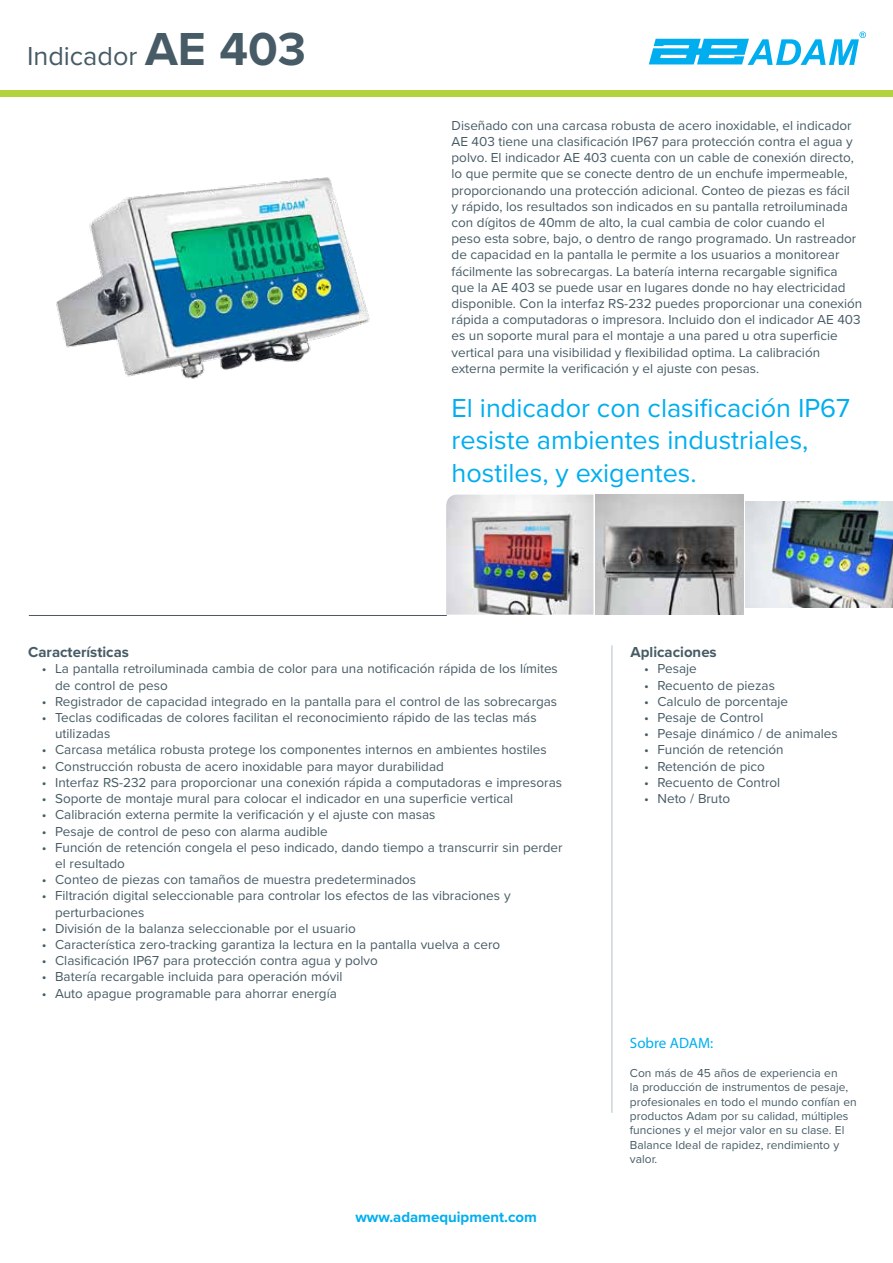
<style>
.page{position:relative;width:893px;height:1263px;background:#fff}
.page>*{position:absolute;margin:0;border:0;box-sizing:border-box;transform-origin:0 0}
.t1{font:27px/32.4px "Proxima Nova";color:#00aeef}
.t2{font:27px "Proxima Nova";color:#465b65}
.t3{font:700 15px "Proxima Nova";color:#465b65}
.t4{font:700 15px "Proxima Nova";color:#00aeef}
.t5{font:15px "Myriad Pro";color:#00aeef}
.t6{font:13.5px/16.2px "Proxima Nova";color:#465b65}
.t7{font:12px/14.4px "Proxima Nova";color:#465b65}
.s1{font-weight:700;font-size:48px}
</style>
<div class="page">
<img style="left:56px;top:177px;width:314px;height:202px">
<img style="left:596px;top:495px;width:147px;height:120px">
<img style="left:446px;top:495px;width:147px;height:120px">
<img style="left:745px;top:501px;width:148px;height:107px">
<div style="left:0;top:90px;width:893px;height:7px;background:#b2d33e"></div>
<hr style="left:29px;top:615px;width:418px;height:1px;background:#465b65">
<hr style="left:612px;top:645px;width:1px;height:468px;background:#b1bfc7">
<svg style="left:649px;top:32px;width:217px;height:33px"></svg>
<h1 class="t2" style="left:27px;top:36px;width:281px">Indicador <span class="s1">AE 403</span></h1>
<p class="t6" style="left:452px;top:117px;width:412px">Diseñado con una carcasa robusta de acero inoxidable, el indicador AE 403 tiene una clasificación IP67 para protección contra el agua y polvo. El indicador AE 403 cuenta con un cable de conexión directo, lo que permite que se conecte dentro de un enchufe impermeable, proporcionando una protección adicional. Conteo de piezas es fácil<br>y rápido, los resultados son indicados en su pantalla retroiluminada con dígitos de 40mm de alto, la cual cambia de color cuando el<br>peso esta sobre, bajo, o dentro de rango programado. Un rastreador de capacidad en la pantalla le permite a los usuarios a monitorear fácilmente las sobrecargas. La batería interna recargable significa que la AE 403 se puede usar en lugares donde no hay electricidad disponible. Con la interfaz RS-232 puedes proporcionar una conexión rápida a computadoras o impresora. Incluido don el indicador AE 403 es un soporte mural para el montaje a una pared u otra superficie vertical para una visibilidad y flexibilidad optima. La calibración externa permite la verificación y el ajuste con pesas.</p>
<h1 class="t1" style="left:452px;top:390px;width:400px">El indicador con clasificación IP67 resiste ambientes industriales, hostiles, y exigentes.</h1>
<p class="t3" style="left:28px;top:641px;width:102px">Características</p>
<p class="t6" style="left:55px;top:660px;width:504px;text-indent:-14px">• La pantalla retroiluminada cambia de color para una notificación rápida de los límites de control de peso</p>
<p class="t6" style="left:42px;top:693px;width:517px">• Registrador de capacidad integrado en la pantalla para el control de las sobrecargas</p>
<p class="t6" style="left:55px;top:709px;width:483px;text-indent:-14px">• Teclas codificadas de colores facilitan el reconocimiento rápido de las teclas más utilizadas</p>
<p class="t6" style="left:42px;top:741px;width:507px">• Carcasa metálica robusta protege los componentes internos en ambientes hostiles</p>
<p class="t6" style="left:42px;top:757px;width:404px">• Construcción robusta de acero inoxidable para mayor durabilidad</p>
<p class="t6" style="left:42px;top:774px;width:522px">• Interfaz RS-232 para proporcionar una conexión rápida a computadoras e impresoras</p>
<p class="t6" style="left:42px;top:790px;width:473px">• Soporte de montaje mural para colocar el indicador en una superficie vertical</p>
<p class="t6" style="left:42px;top:806px;width:395px">• Calibración externa permite la verificación y el ajuste con masas</p>
<p class="t6" style="left:42px;top:822px;width:288px">• Pesaje de control de peso con alarma audible</p>
<p class="t6" style="left:55px;top:838px;width:509px;text-indent:-14px">• Función de retención congela el peso indicado, dando tiempo a transcurrir sin perder el resultado</p>
<p class="t6" style="left:42px;top:871px;width:376px">• Conteo de piezas con tamaños de muestra predeterminados</p>
<p class="t6" style="left:55px;top:887px;width:457px;text-indent:-14px">• Filtración digital seleccionable para controlar los efectos de las vibraciones y perturbaciones</p>
<p class="t6" style="left:42px;top:919px;width:316px">• División de la balanza seleccionable por el usuario</p>
<p class="t6" style="left:42px;top:936px;width:460px">• Característica zero-tracking garantiza la lectura en la pantalla vuelva a cero</p>
<p class="t6" style="left:42px;top:952px;width:338px">• Clasificación IP67 para protección contra agua y polvo</p>
<p class="t6" style="left:42px;top:968px;width:302px">• Batería recargable incluida para operación móvil</p>
<p class="t6" style="left:42px;top:984px;width:297px">• Auto apague programable para ahorrar energía</p>
<p class="t4" style="left:355px;top:1205px;width:183px">www.adamequipment.com</p>
<p class="t3" style="left:630px;top:641px;width:88px">Aplicaciones</p>
<p class="t6" style="left:644px;top:660px;width:54px">• Pesaje</p>
<p class="t6" style="left:644px;top:676px;width:132px">• Recuento de piezas</p>
<p class="t6" style="left:644px;top:693px;width:146px">• Calculo de porcentaje</p>
<p class="t6" style="left:644px;top:709px;width:121px">• Pesaje de Control</p>
<p class="t6" style="left:644px;top:725px;width:195px">• Pesaje dinámico / de animales</p>
<p class="t6" style="left:644px;top:741px;width:141px">• Función de retención</p>
<p class="t6" style="left:644px;top:757px;width:123px">• Retención de pico</p>
<p class="t6" style="left:644px;top:774px;width:138px">• Recuento de Control</p>
<p class="t6" style="left:644px;top:790px;width:88px">• Neto / Bruto</p>
<p class="t5" style="left:630px;top:1034px;width:85px">Sobre ADAM:</p>
<p class="t7" style="left:630px;top:1065px;width:228px">Con más de 45 años de experiencia en<br>la producción de instrumentos de pesaje, profesionales en todo el mundo confían en productos Adam por su calidad, múltiples funciones y el mejor valor en su clase. El Balance Ideal de rapidez, rendimiento y valor.</p>
</div>
